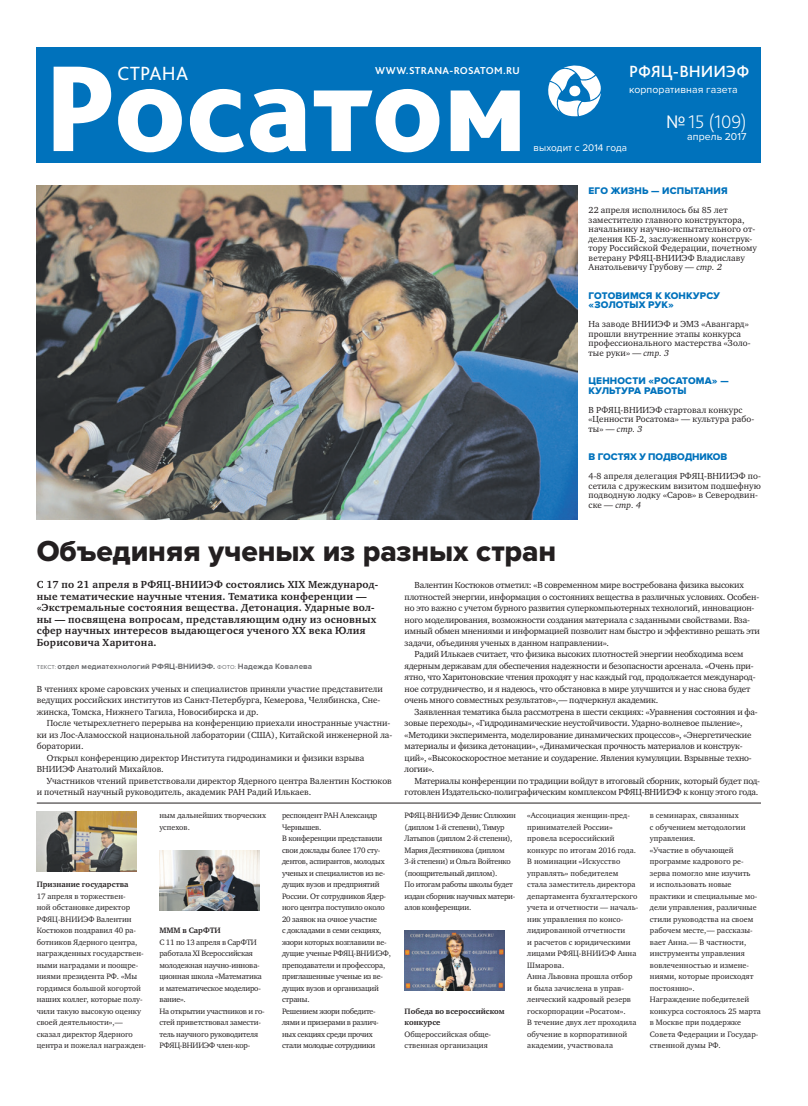
<style>
.page{position:relative;width:808px;height:1106px;background:#fff}
.page>*{position:absolute;margin:0;border:0;box-sizing:border-box;transform-origin:0 0}
.t1{font:800 128px "Bliss Pro";letter-spacing:-.005em;color:#fff}
.Заголовок_2{font:30px "Proxima Nova Extrabld";letter-spacing:-.005em;color:#231f20}
.t2{font:20px "Bliss Pro";letter-spacing:.01em;color:#fff}
.t3{font:200 19px "Bliss Pro";color:#fff}
.t4{font:500 17px "Bliss Pro";color:#fff}
.Лид{font:700 10.5px/11.5px "Charter ITC";letter-spacing:.02em;color:#231f20}
.t5{font:10.5px "Proxima Nova";letter-spacing:.01em;color:#fff}
.t6{font:700 10.5px "Bliss Pro";letter-spacing:.025em;color:#fff}
.t7{font:10px/9.5px "Proxima Nova Extrabld";letter-spacing:.01em;color:#0072bc}
.t8{font:10px "Proxima Nova Extrabld";letter-spacing:-.01em;color:#0072bc}
.t9{font:10px "Proxima Nova";letter-spacing:.005em;color:#fff}
.Основной_текст-ур{font:9px/11.5px "Charter ITC";letter-spacing:-.02em;color:#231f20}
.Основной_текст-ур-2{font:9px/11.5px "Charter ITC";color:#231f20}
.Основной_текст-ур-3{font:9px/9.5px "Charter ITC";letter-spacing:.01em;color:#231f20}
.Текст_сноски{font:8px/11.5px "Charter ITC";color:#231f20}
.Текст_сноски-2{font:8px/11.5px "Charter ITC";letter-spacing:-.025em;color:#231f20}
.Текст_сноски-3{font:8px/11.5px "Charter ITC";letter-spacing:-.03em;color:#231f20}
.Текст_сноски-4{font:700 8px/11.5px "Charter ITC";color:#231f20}
.Продолжение_на_стр{font:700 8px "Proxima Nova";letter-spacing:.01em;color:#6c6d70}
.s1{font-weight:300}
.s2{font-style:italic}
.s3{font-weight:400;font-size:6px}
</style>
<div class="page">
<img style="left:159px;top:850px;width:100px;height:60px">
<div style="left:37px;top:47px;width:724px;height:115px;background:#0072bc"></div>
<svg style="left:548px;top:65px;width:53px;height:52px"></svg>
<img style="left:37px;top:185px;width:540px;height:334px">
<hr style="left:37px;top:802px;width:724px;height:1px;background:#231f20">
<img style="left:37px;top:811px;width:99px;height:60px">
<img style="left:405px;top:930px;width:100px;height:60px">
<p class="t2" style="left:117px;top:61px;width:73px">СТРАНА</p>
<p class="t6" style="left:375px;top:64px;width:146px">WWW.STRANA-ROSATOM.RU</p>
<p class="t1" style="left:44px;top:29px;width:484px">Росатом</p>
<p class="t4" style="left:629px;top:61px;width:122px">РФЯЦ-ВНИИЭФ</p>
<p class="t5" style="left:629px;top:84px;width:110px">корпоративная газета</p>
<p class="t9" style="left:533px;top:142px;width:95px">выходит с 2014 года</p>
<p class="t3" style="left:666px;top:110px;width:82px"><span class="s1">№</span>15 (109)</p>
<p class="t5" style="left:687px;top:130px;width:61px">апрель 2017</p>
<p class="t7" style="left:588px;top:186px;width:141px">ЕГО ЖИЗНЬ — ИСПЫТАНИЯ</p>
<p class="Основной_текст-ур-3" style="left:588px;top:205px;width:170px">22 апреля исполнилось бы 85 лет заместителю главного конструктора, начальнику научно-испытательного от&shy;деления КБ-2, заслуженному конструк&shy;тору Российской Федерации, почетному ветерану РФЯЦ-ВНИИЭФ Владиславу Анатольевичу Грубову <span class="s2">— стр. 2</span></p>
<p class="t7" style="left:588px;top:291px;width:133px">ГОТОВИМСЯ К КОНКУРСУ «ЗОЛОТЫХ РУК»</p>
<p class="Основной_текст-ур-3" style="left:588px;top:319px;width:164px">На заводе ВНИИЭФ и ЭМЗ «Авангард» прошли внутренние этапы конкурса профессионального мастерства «Золо&shy;тые руки» <span class="s2">— стр. 3</span></p>
<p class="t7" style="left:588px;top:376px;width:142px">ЦЕННОСТИ «РОСАТОМА» —<br>КУЛЬТУРА РАБОТЫ</p>
<p class="Основной_текст-ур-3" style="left:588px;top:405px;width:167px">В РФЯЦ-ВНИИЭФ стартовал конкурс «Ценности Росатома» — культура рабо&shy;ты» <span class="s2">— стр. 3</span></p>
<p class="t8" style="left:588px;top:451px;width:140px">В ГОСТЯХ У ПОДВОДНИКОВ</p>
<p class="Основной_текст-ур-3" style="left:588px;top:471px;width:174px">4-8 апреля делегация РФЯЦ-ВНИИЭФ по&shy;сетила с дружеским визитом подшефную подводную лодку «Саров» в Северодвин&shy;ске <span class="s2">— стр. 4</span></p>
<p class="Заголовок_2" style="left:37px;top:533px;width:521px">Объединяя ученых из разных стран</p>
<p class="Лид" style="left:37px;top:579px;width:343px">С 17 по 21 апреля в РФЯЦ-ВНИИЭФ состоялись ХIХ Международ&shy;ные тематические научные чтения. Тематика конференции — «Экстремальные состояния вещества. Детонация. Ударные вол&shy;ны — посвящена вопросам, представляющим одну из основных сфер научных интересов выдающегося ученого ХХ века Юлия Борисовича Харитона.</p>
<p class="Продолжение_на_стр" style="left:37px;top:661px;width:277px"><span class="s3">ТЕКСТ:</span> отдел медиатехнологий РФЯЦ-ВНИИЭФ. <span class="s3">ФОТО:</span> Надежда Ковалева</p>
<p class="Основной_текст-ур-2" style="left:37px;top:683px;width:347px">В чтениях кроме саровских ученых и специалистов приняли участие представители ведущих российских институтов из Санкт-Петербурга, Кемерова, Челябинска, Сне&shy;жинска, Томска, Нижнего Тагила, Новосибирска и др.</p>
<p class="Основной_текст-ур-2" style="left:37px;top:717px;width:357px;text-indent:10px">После четырехлетнего перерыва на конференцию приехали иностранные участни&shy;ки из Лос-Аламосской национальной лаборатории (США), Китайской инженерной ла&shy;боратории.</p>
<p class="Основной_текст-ур-2" style="left:37px;top:752px;width:329px;text-indent:10px">Открыл конференцию директор Института гидродинамики и физики взрыва<br>ВНИИЭФ Анатолий Михайлов.</p>
<p class="Основной_текст-ур-2" style="left:37px;top:775px;width:356px;text-indent:10px">Участников чтений приветствовали директор Ядерного центра Валентин Костюков и почетный научный руководитель, академик РАН Радий Илькаев.</p>
<p class="Основной_текст-ур" style="left:405px;top:579px;width:357px;text-indent:10px">Валентин Костюков отметил: «В современном мире востребована физика высоких плотностей энергии, информация о состояниях вещества в различных условиях. Особен&shy;но это важно с учетом бурного развития суперкомпьютерных технологий, инновацион&shy;ного моделирования, возможности создания материала с заданными свойствами. Вза&shy;имный обмен мнениями и информацией позволит нам быстро и эффективно решать эти задачи, объединяя ученых в данном направлении».</p>
<p class="Основной_текст-ур" style="left:405px;top:648px;width:352px;text-indent:10px">Радий Илькаев считает, что физика высоких плотностей энергии необходима всем ядерным державам для обеспечения надежности и безопасности арсенала. «Очень при&shy;ятно, что Харитоновские чтения проходят у нас каждый год, продолжается международ&shy;ное сотрудничество, и я надеюсь, что обстановка в мире улучшится и у нас снова будет очень много совместных результатов»,— подчеркнул академик.</p>
<p class="Основной_текст-ур" style="left:405px;top:706px;width:355px;text-indent:10px">Заявленная тематика была рассмотрена в шести секциях: «Уравнения состояния и фа&shy;зовые переходы», «Гидродинамические неустойчивости. Ударно-волневое пыление», «Методики эксперимента, моделирование динамических процессов», «Энергетические материалы и физика детонации», «Динамическая прочность материалов и конструк&shy;ций», «Высокоскоростное метание и соударение. Явления кумуляции. Взрывные техно&shy;логии».</p>
<p class="Основной_текст-ур" style="left:405px;top:775px;width:357px;text-align:right">Материалы конференции по традиции войдут в итоговый сборник, который будет под&shy;готовлен Издательско-полиграфическим комплексом РФЯЦ-ВНИИЭФ к концу этого года.</p>
<p class="Текст_сноски" style="left:159px;top:810px;width:108px">ным дальнейших творческих успехов.</p>
<p class="Текст_сноски-4" style="left:37px;top:879px;width:93px">Признание государства</p>
<p class="Текст_сноски" style="left:37px;top:890px;width:111px">17 апреля в торжествен-<br>ной обстановке директор<br>РФЯЦ-ВНИИЭФ Валентин<br>Костюков поздравил 40 ра&shy;ботников Ядерного центра, награжденных государствен&shy;ными наградами и поощре&shy;ниями президента РФ. «Мы гордимся большой когортой наших коллег, которые полу&shy;чили такую высокую оценку своей деятельности»,— сказал директор Ядерного центра и пожелал награжден-</p>
<p class="Текст_сноски-4" style="left:159px;top:925px;width:63px">МММ в СарФТИ</p>
<p class="Текст_сноски-2" style="left:159px;top:936px;width:104px">С 11 по 13 апреля в СарФТИ работала XI Всероссийская молодежная научно-иннова&shy;ционная школа «Математика и математическое моделиро&shy;вание».</p>
<p class="Текст_сноски-2" style="left:159px;top:1005px;width:107px">На открытии участников и го&shy;стей приветствовал замести&shy;тель научного руководителя<br>РФЯЦ-ВНИИЭФ член-кор-</p>
<p class="Текст_сноски-2" style="left:282px;top:810px;width:97px">респондент РАН Александр<br>Чернышев.</p>
<p class="Текст_сноски-2" style="left:282px;top:833px;width:110px">В конференции представили свои доклады более 170 сту&shy;дентов, аспирантов, молодых ученых и специалистов из ве&shy;дущих вузов и предприятий<br>России. От сотрудников Ядер&shy;ного центра поступило около<br>20 заявок на очное участие<br>с докладами в семи секциях, жюри которых возглавили ве&shy;дущие ученые РФЯЦ-ВНИИЭФ, преподаватели и профессора, приглашенные ученые из ве&shy;дущих вузов и организаций страны.</p>
<p class="Текст_сноски-3" style="left:282px;top:1005px;width:98px">Решением жюри победите&shy;лями и призерами в различ&shy;ных секциях среди прочих стали молодые сотрудники</p>
<p class="Текст_сноски-3" style="left:405px;top:810px;width:113px">РФЯЦ-ВНИИЭФ Денис Сплюхин (диплом 1‑й степени), Тимур<br>Латыпов (диплом 2‑й степени),<br>Мария Десятникова (диплом<br>3‑й степени) и Ольга Войтенко (поощрительный диплом).<br>По итогам работы школы будет издан сборник научных матери&shy;алов конференции.</p>
<p class="Текст_сноски-4" style="left:405px;top:1005px;width:102px">Победа во всероссийском конкурсе</p>
<p class="Текст_сноски" style="left:405px;top:1028px;width:88px">Общероссийская обще&shy;ственная организация</p>
<p class="Текст_сноски" style="left:527px;top:810px;width:113px">«Ассоциация женщин-пред&shy;принимателей России» провела всероссийский конкурс по итогам 2016 года.<br>В номинации «Искусство управлять» победителем стала заместитель директора департамента бухгалтерского учета и отчетности — началь&shy;ник управления по консо&shy;лидированной отчетности<br>и расчетов с юридическими лицами РФЯЦ-ВНИИЭФ Анна<br>Шмарова.</p>
<p class="Текст_сноски" style="left:527px;top:971px;width:111px">Анна Львовна прошла отбор и была зачислена в управ&shy;ленческий кадровый резерв госкорпорации «Росатом».<br>В течение двух лет проходила обучение в корпоративной академии, участвовала</p>
<p class="Текст_сноски" style="left:650px;top:810px;width:97px">в семинарах, связанных<br>с обучением методологии управления.</p>
<p class="Текст_сноски" style="left:650px;top:844px;width:109px">«Участие в обучающей программе кадрового ре&shy;зерва помогло мне изучить<br>и использовать новые практики и специальные мо&shy;дели управления, различные стили руководства на своем рабочем месте,— рассказы&shy;вает Анна.— В частности, инструменты управления вовлеченностью и измене&shy;ниями, которые происходят постоянно».</p>
<p class="Текст_сноски" style="left:650px;top:994px;width:113px">Награждение победителей конкурса состоялось 25 марта в Москве при поддержке<br>Совета Федерации и Государ&shy;ственной думы РФ.</p>
</div>
